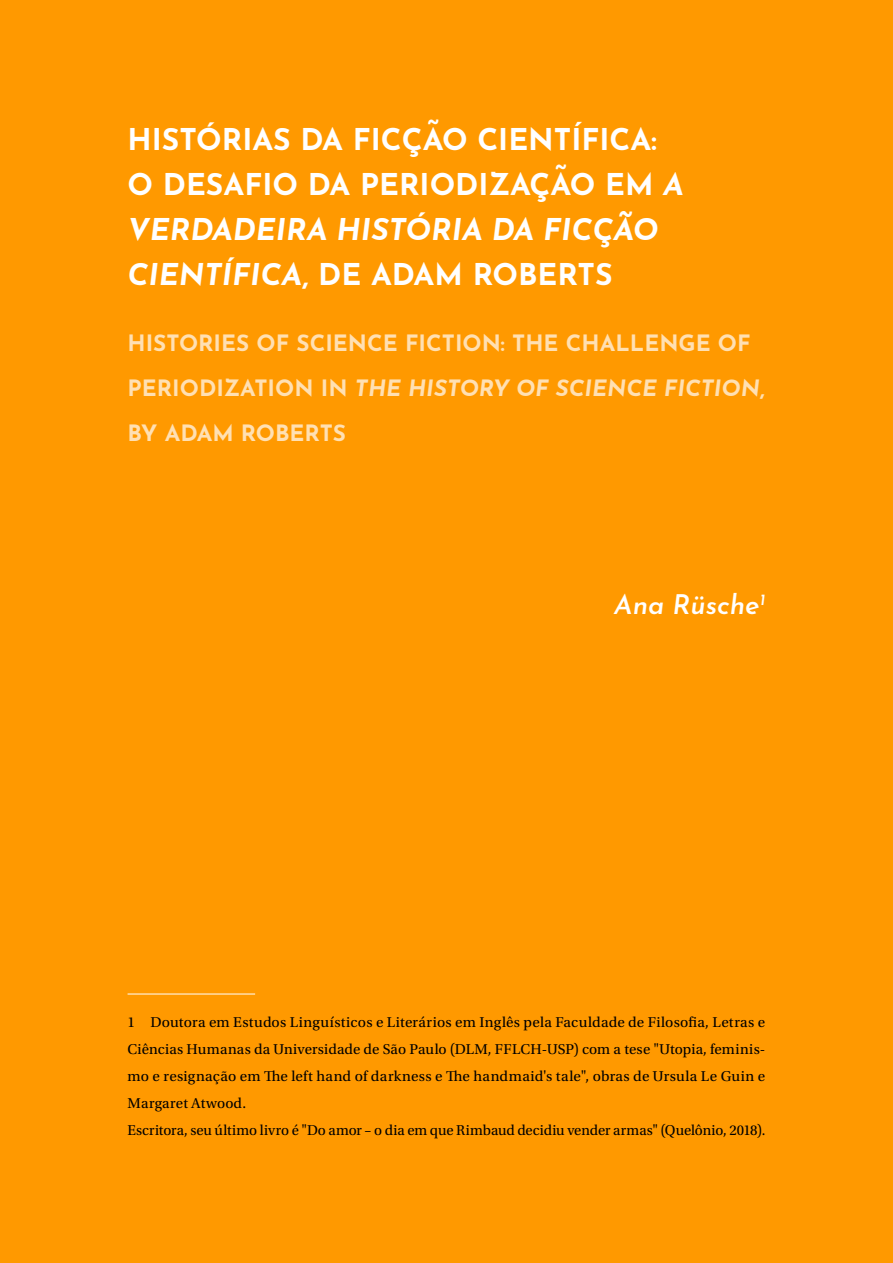
<style>
.page{position:relative;width:893px;height:1263px;background:#f90}
.page>*{position:absolute;margin:0;border:0;box-sizing:border-box;transform-origin:0 0}
.t1{font:700 30px/45px "Josefin Sans";color:#fff}
.t2{font:italic 600 27px "Josefin Sans";color:#fff}
.t3{font:700 22.5px/45px "Josefin Sans";color:#ffe0b3}
.t4{font:15px/27px "Utopia Std";letter-spacing:.01em;color:#000}
.s1{font-style:italic}
</style>
<div class="page">
<hr style="left:128px;top:994px;width:127px;height:1px;background:#fff">
<h1 class="t1" style="left:128px;top:113px;width:558px">HISTÓRIAS DA FICÇÃO CIENTÍFICA:<br>O DESAFIO DA PERIODIZAÇÃO EM <span class="s1">A<br>VERDADEIRA HISTÓRIA DA FICÇÃO<br>CIENTÍFICA</span>, DE ADAM ROBERTS</h1>
<h3 class="t3" style="left:128px;top:318px;width:638px">HISTORIES OF SCIENCE FICTION: THE CHALLENGE OF<br>PERIODIZATION IN <span class="s1">THE HISTORY OF SCIENCE FICTION</span>,<br>BY ADAM ROBERTS</h3>
<h2 class="t2" style="left:614px;top:582px;width:153px">Ana Rüsche<sup>1</sup></h2>
<p class="t4" style="left:128px;top:1009px;width:639px">1 Doutora em Estudos Linguísticos e Literários em Inglês pela Faculdade de Filosofia, Letras e Ciências Humanas da Universidade de São Paulo (DLM, FFLCH-USP) com a tese "Utopia, feminis&shy;mo e resignação em The left hand of darkness e The handmaid's tale", obras de Ursula Le Guin e Margaret Atwood.<br>Escritora, seu último livro é "Do amor – o dia em que Rimbaud decidiu vender armas" (Quelônio, 2018).</p>
</div>
